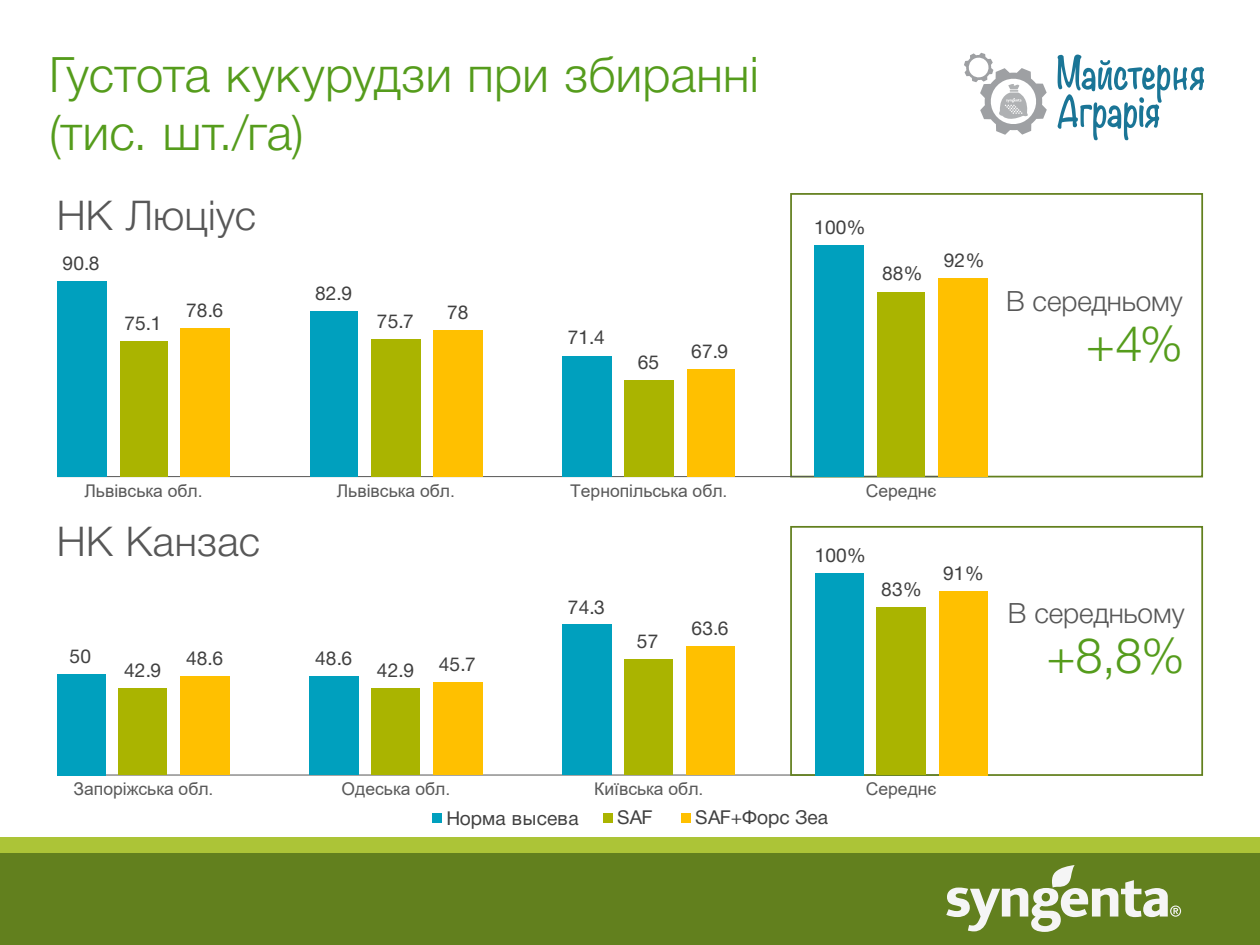
<style>
.page{position:relative;width:1260px;height:945px;background:#fff}
.page>*{position:absolute;margin:0;border:0;box-sizing:border-box;transform-origin:0 0}
.t1{font:300 49px/58.8px "Helvetica Neue Cyr";letter-spacing:.005em;color:#559c1c}
.t2{font:300 41.12px "Helvetica Neue Cyr";letter-spacing:.01em;color:#575757}
.t3{font:300 28px "Helvetica Neue Cyr";letter-spacing:-.005em;color:#575757}
.t4{font:19.16px "Helvetica Neue Cyr";letter-spacing:.005em;color:#404040}
.t5{font:17.5px "Arial";color:#595959}
</style>
<div class="page">
<div style="left:790px;top:193px;width:413px;height:284px;border:2px solid #62801e"></div>
<hr style="left:57px;top:476px;width:930px;height:1px;background:#575756">
<hr style="left:57px;top:775px;width:930px;height:1px;background:#575756">
<div style="left:790px;top:526px;width:413px;height:250px;border:2px solid #62801e"></div>
<div style="left:0;top:837px;width:1260px;height:16px;background:#acc437"></div>
<div style="left:0;top:853px;width:1260px;height:92px;background:#62801e"></div>
<svg style="left:946px;top:865px;width:235px;height:67px"></svg>
<svg style="left:1058px;top:55px;width:146px;height:85px"></svg>
<svg style="left:964px;top:53px;width:83px;height:82px"></svg>
<div style="left:57px;top:281px;width:49px;height:196px;background:#00a0be"></div>
<div style="left:310px;top:311px;width:48px;height:166px;background:#00a0be"></div>
<div style="left:562px;top:356px;width:49px;height:121px;background:#00a0be"></div>
<div style="left:815px;top:246px;width:49px;height:231px;background:#00a0be"></div>
<div style="left:120px;top:341px;width:48px;height:136px;background:#aab400"></div>
<div style="left:371px;top:339px;width:49px;height:138px;background:#aab400"></div>
<div style="left:624px;top:380px;width:49px;height:97px;background:#aab400"></div>
<div style="left:877px;top:292px;width:48px;height:185px;background:#aab400"></div>
<div style="left:181px;top:328px;width:49px;height:149px;background:#ffc000"></div>
<div style="left:434px;top:331px;width:49px;height:146px;background:#ffc000"></div>
<div style="left:687px;top:369px;width:48px;height:108px;background:#ffc000"></div>
<div style="left:938px;top:278px;width:49px;height:199px;background:#ffc000"></div>
<div style="left:57px;top:674px;width:48px;height:101px;background:#00a0be"></div>
<div style="left:309px;top:676px;width:50px;height:99px;background:#00a0be"></div>
<div style="left:562px;top:625px;width:50px;height:150px;background:#00a0be"></div>
<div style="left:815px;top:573px;width:48px;height:202px;background:#00a0be"></div>
<div style="left:119px;top:688px;width:48px;height:87px;background:#aab400"></div>
<div style="left:372px;top:688px;width:48px;height:87px;background:#aab400"></div>
<div style="left:625px;top:660px;width:48px;height:115px;background:#aab400"></div>
<div style="left:877px;top:608px;width:49px;height:167px;background:#aab400"></div>
<div style="left:180px;top:676px;width:49px;height:99px;background:#ffc000"></div>
<div style="left:433px;top:682px;width:50px;height:93px;background:#ffc000"></div>
<div style="left:686px;top:646px;width:48px;height:129px;background:#ffc000"></div>
<div style="left:939px;top:591px;width:48px;height:184px;background:#ffc000"></div>
<div style="left:432px;top:813px;width:10px;height:10px;background:#00a0be"></div>
<div style="left:603px;top:813px;width:10px;height:10px;background:#aab400"></div>
<div style="left:682px;top:813px;width:9px;height:10px;background:#ffc000"></div>
<h1 class="t1" style="left:49px;top:45px;width:711px">Густота кукурудзи при збиранні (тис. шт./га)</h1>
<h2 class="t2" style="left:57px;top:193px;width:201px">НК Люціус</h2>
<p class="t4" style="left:63px;top:252px;width:39px">90.8</p>
<p class="t4" style="left:315px;top:283px;width:39px">82.9</p>
<p class="t4" style="left:186px;top:299px;width:39px">78.6</p>
<p class="t4" style="left:447px;top:302px;width:23px">78</p>
<p class="t4" style="left:124px;top:313px;width:39px">75.1</p>
<p class="t4" style="left:377px;top:311px;width:39px">75.7</p>
<p class="t4" style="left:568px;top:327px;width:39px">71.4</p>
<p class="t4" style="left:638px;top:352px;width:23px">65</p>
<p class="t4" style="left:691px;top:341px;width:39px">67.9</p>
<p class="t4" style="left:814px;top:217px;width:53px">100%</p>
<p class="t4" style="left:882px;top:263px;width:42px">88%</p>
<p class="t4" style="left:944px;top:250px;width:42px">92%</p>
<h3 class="t3" style="left:1006px;top:285px;width:178px">В середньому</h3>
<h1 class="t1" style="left:1086px;top:315px;width:98px">+4%</h1>
<p class="t5" style="left:84px;top:479px;width:120px">Львівська обл.</p>
<p class="t5" style="left:337px;top:479px;width:120px">Львівська обл.</p>
<p class="t5" style="left:570px;top:479px;width:159px">Тернопільська обл.</p>
<p class="t5" style="left:866px;top:479px;width:72px">Середнє</p>
<h2 class="t2" style="left:57px;top:519px;width:205px">НK Канзас</h2>
<p class="t4" style="left:70px;top:645px;width:23px">50</p>
<p class="t4" style="left:315px;top:648px;width:39px">48.6</p>
<p class="t4" style="left:186px;top:648px;width:39px">48.6</p>
<p class="t4" style="left:439px;top:654px;width:39px">45.7</p>
<p class="t4" style="left:124px;top:660px;width:39px">42.9</p>
<p class="t4" style="left:377px;top:660px;width:39px">42.9</p>
<p class="t4" style="left:568px;top:596px;width:39px">74.3</p>
<p class="t4" style="left:637px;top:631px;width:23px">57</p>
<p class="t4" style="left:692px;top:618px;width:39px">63.6</p>
<p class="t4" style="left:815px;top:545px;width:53px">100%</p>
<p class="t4" style="left:881px;top:579px;width:42px">83%</p>
<p class="t4" style="left:943px;top:563px;width:42px">91%</p>
<h3 class="t3" style="left:1008px;top:597px;width:178px">В середньому</h3>
<h1 class="t1" style="left:1046px;top:627px;width:140px">+8,8%</h1>
<p class="t5" style="left:74px;top:777px;width:141px">Запоріжська обл.</p>
<p class="t5" style="left:342px;top:777px;width:110px">Одеська обл.</p>
<p class="t5" style="left:594px;top:777px;width:111px">Київська обл.</p>
<p class="t5" style="left:866px;top:777px;width:72px">Середнє</p>
<p class="t4" style="left:447px;top:808px;width:134px">Норма высева</p>
<p class="t4" style="left:617px;top:806px;width:37px">SAF</p>
<p class="t4" style="left:695px;top:806px;width:134px">SAF+Форс Зеа</p>
</div>
